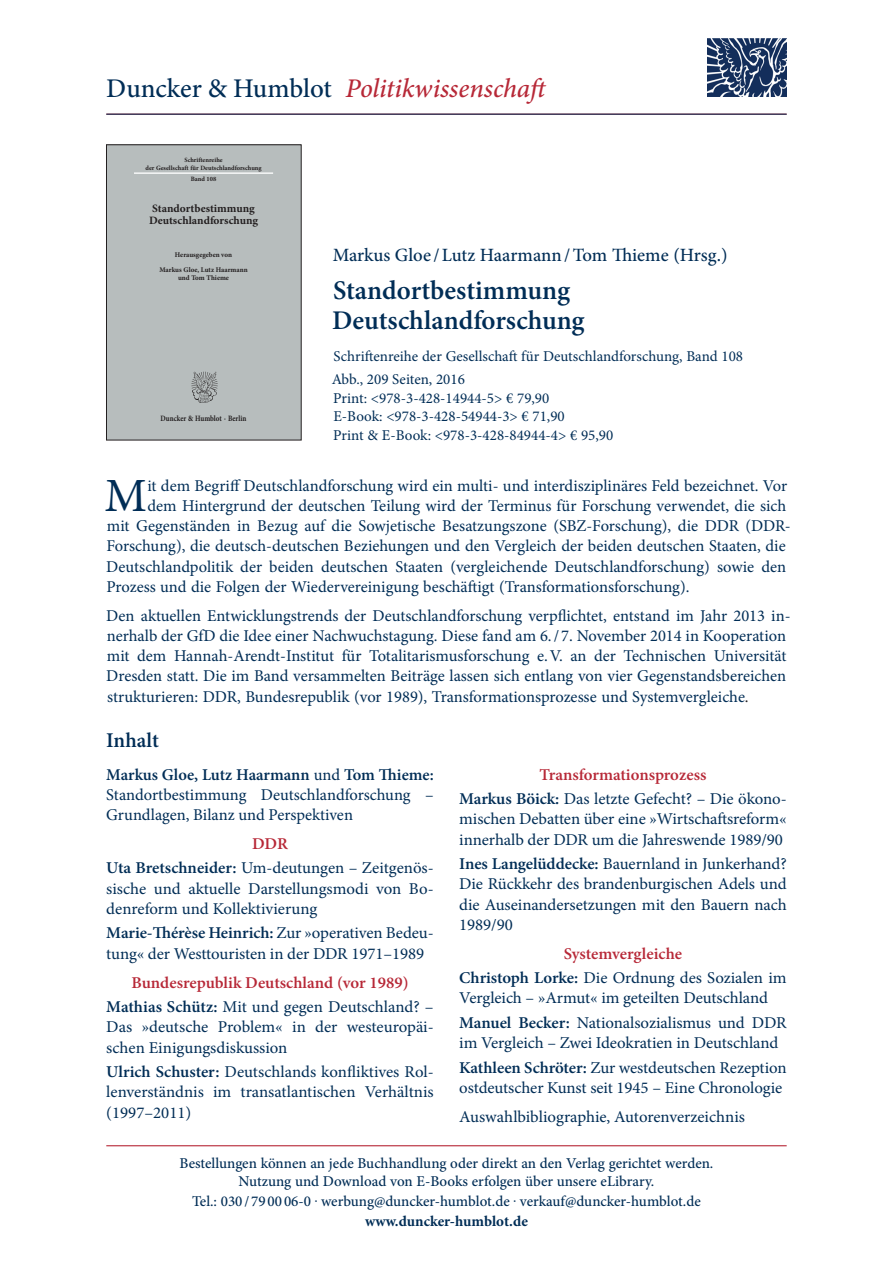
<style>
.page{position:relative;width:893px;height:1263px;background:#fff}
.page>*{position:absolute;margin:0;border:0;box-sizing:border-box;transform-origin:0 0}
.t1{font:47.7px "Minion Pro";color:#002d56}
.t2{font:600 27px/30px "Minion Pro";color:#002d56}
.t3{font:italic 500 27px "Minion Pro";letter-spacing:-.005em;color:#b72837}
.t4{font:600 21px "Minion Pro";color:#002d56}
.t5{font:500 18.75px "Minion Pro";letter-spacing:-.005em;color:#002d56}
.t6{font:16.5px/20.2px "Minion Pro";letter-spacing:-.005em;color:#002d56}
.t7{font:600 16.5px/24.5px "Minion Pro";color:#b72837;text-align:center}
.t8{font:500 15px/18px "Minion Pro";color:#002d56;text-align:center}
.t9{font:15px/18.8px "Minion Pro";color:#002d56}
.t10{font:700 15px "Minion Pro";color:#002d56}
.t11{font:700 11.25px/12.6px "Minion Pro";color:#231f20}
.t12{font:700 8.1px "Minion Pro";letter-spacing:-.005em;color:#231f20;scale:.86 1}
.t13{font:700 7.2px/14.9px "Minion Pro";color:#231f20;text-align:center}
.t14{font:700 6.6px "Minion Pro";color:#231f20}
.t15{font:700 6.45px/7.5px "Minion Pro";color:#231f20;text-align:center}
.s1{font-style:normal;color:#002d56}
.s2{color:#231f20}
.s3{font-weight:600}
.s4{font-weight:600;color:#b72837}
.s5{color:#002d56}
.s6{font-weight:400;color:#002d56}
</style>
<div class="page">
<div style="left:106px;top:145px;width:195px;height:295px;background:#b7bdbd"></div>
<hr style="left:134px;top:172px;width:139px;height:2px;background:#fff">
<img style="left:191px;top:371px;width:27px;height:32px">
<div style="left:106px;top:145px;width:195px;height:295px;border:1px solid #231f20"></div>
<hr style="left:106px;top:1145px;width:681px;height:1px;background:#b72837">
<img style="left:707px;top:38px;width:79px;height:59px">
<hr style="left:106px;top:114px;width:681px;height:1px;background:#002d56">
<h2 class="t3" style="left:106px;top:70px;width:445px"><span class="s1">Duncker &amp; Humblot</span> Politikwissenschaft</h2>
<p class="t15" style="left:145px;top:156px;width:118px">Schriftenreihe<br>der Gesellschaft für Deutschlandforschung</p>
<p class="t14" style="left:191px;top:174px;width:27px">Band 108</p>
<p class="t11" style="left:149px;top:201px;width:111px">Standortbestimmung<br>Deutschlandforschung</p>
<p class="t13" style="left:159px;top:247px;width:90px">Herausgegeben von<br>Markus Gloe, Lutz Haarmann</p>
<p class="t13" style="left:178px;top:270px;width:52px">und Tom Thieme</p>
<p class="t12" style="left:161px;top:412px;width:102px">Duncker &amp; Humblot · Berlin</p>
<p class="t5" style="left:333px;top:242px;width:396px">Markus Gloe /Lutz Haarmann/Tom Thieme (Hrsg.)</p>
<h2 class="t2" style="left:332px;top:276px;width:254px">Standortbestimmung<br>Deutschlandforschung</h2>
<p class="t9" style="left:332px;top:345px;width:413px;line-height:23px">Schriftenreihe der Gesellschaft für Deutschlandforschung, Band 108<br>Abb., 209 Seiten, 2016</p>
<p class="t9" style="left:333px;top:389px;width:282px">Print: &lt;978-3-428-14944-5&gt; € 79,90<br>E-Book: &lt;978-3-428-54944-3&gt; € 71,90<br>Print &amp; E-Book: &lt;978-3-428-84944-4&gt; € 95,90</p>
<h1 class="t1" style="left:104px;top:464px;width:44px">M</h1>
<p class="t6" style="left:147px;top:475px;width:641px">it dem Begriff Deutschlandforschung wird ein multi- und interdisziplinäres Feld bezeichnet. Vor</p>
<p class="t6" style="left:148px;top:495px;width:640px">dem Hintergrund der deutschen Teilung wird der Terminus für Forschung verwendet, die sich</p>
<p class="t6" style="left:107px;top:516px;width:685px">mit Gegenständen in Bezug auf die Sowjetische Besatzungszone (SBZ-Forschung), die DDR (DDR-</p>
<p class="t6" style="left:106px;top:536px;width:681px">Forschung), die deutsch-deutschen Beziehungen und den Vergleich der beiden deutschen Staaten, die</p>
<p class="t6" style="left:106px;top:556px;width:681px">Deutschlandpolitik der beiden deutschen Staaten (vergleichende Deutschlandforschung) sowie den</p>
<p class="t6" style="left:106px;top:576px;width:585px">Prozess und die Folgen der Wiedervereinigung beschäftigt (Transformationsforschung).</p>
<p class="t6" style="left:106px;top:605px;width:686px">Den aktuellen Entwicklungstrends der Deutschlandforschung verpflichtet, entstand im Jahr 2013 in&shy;nerhalb der GfD die Idee einer Nachwuchstagung. Diese fand am 6./ 7. November 2014 in Kooperation mit dem Hannah-Arendt-Institut für Totalitarismusforschung e.V. an der Technischen Universität Dresden statt. Die im Band versammelten Beiträge lassen sich entlang von vier Gegenstandsbereichen strukturieren: DDR, Bundesrepublik (vor 1989), Transformationsprozesse und Systemvergleiche<span class="s2">.</span></p>
<p class="t4" style="left:106px;top:725px;width:54px">Inhalt</p>
<p class="t6" style="left:106px;top:764px;width:329px;text-align:justify"><span class="s3">Markus Gloe, Lutz Haarmann</span> und <span class="s3">Tom Thieme:<br></span>Standortbestimmung Deutschlandforschung – Grundlagen, Bilanz und Perspektiven</p>
<p class="t6" style="left:106px;top:831px;width:329px;line-height:24.5px;text-align:center"><span class="s4">DDR<br></span><span class="s3">Uta Bretschneider:</span> Um-deutungen – Zeitgenös-</p>
<p class="t6" style="left:106px;top:878px;width:329px">sische und aktuelle Darstellungsmodi von Bo&shy;denreform und Kollektivierung</p>
<p class="t6" style="left:106px;top:923px;width:329px"><span class="s3">Marie-Thérèse Heinrich:</span> Zur »operativen Bedeu&shy;tung« der Westtouristen in der DDR 1971–1989</p>
<p class="t7" style="left:106px;top:970px;width:329px">Bundesrepublik Deutschland (vor 1989)<br><span class="s5">Mathias Schütz:</span> <span class="s6">Mit und gegen Deutschland? –</span></p>
<p class="t6" style="left:106px;top:1017px;width:329px">Das »deutsche Problem« in der westeuropäi&shy;schen Einigungsdiskussion</p>
<p class="t6" style="left:106px;top:1062px;width:329px;text-align:justify"><span class="s3">Ulrich Schuster:</span> Deutschlands konfliktives Rol&shy;lenverständnis im transatlantischen Verhältnis (1997–2011)</p>
<p class="t6" style="left:459px;top:762px;width:329px;line-height:24.5px;text-align:center"><span class="s4">Transformationsprozess<br></span><span class="s3">Markus Böick:</span> Das letzte Gefecht? – Die ökono-</p>
<p class="t6" style="left:459px;top:809px;width:329px">mischen Debatten über eine »Wirtschaftsreform« innerhalb der DDR um die Jahreswende 1989/90</p>
<p class="t6" style="left:459px;top:854px;width:329px;text-align:justify"><span class="s3">Ines Langelüddecke:</span> Bauernland in Junkerhand?<br>Die Rückkehr des brandenburgischen Adels und die Auseinandersetzungen mit den Bauern nach 1989/90</p>
<p class="t6" style="left:459px;top:941px;width:329px;line-height:24.5px;text-align:center"><span class="s4">Systemvergleiche<br></span><span class="s3">Christoph Lorke:</span> Die Ordnung des Sozialen im</p>
<p class="t6" style="left:459px;top:986px;width:329px;line-height:24.5px">Vergleich – »Armut« im geteilten Deutschland<br><span class="s3">Manuel Becker:</span> Nationalsozialismus und DDR</p>
<p class="t6" style="left:459px;top:1031px;width:329px;line-height:24.5px">im Vergleich – Zwei Ideokratien in Deutschland<br><span class="s3">Kathleen Schröter:</span> Zur westdeutschen Rezeption</p>
<p class="t6" style="left:459px;top:1073px;width:325px;line-height:28.8px">ostdeutscher Kunst seit 1945 – Eine Chronologie<br>Auswahlbibliographie, Autorenverzeichnis</p>
<p class="t8" style="left:179px;top:1154px;width:535px">Bestellungen können an jede Buchhandlung oder direkt an den Verlag gerichtet werden.<br>Nutzung und Download von E-Books erfolgen über unsere eLibrary.</p>
<p class="t8" style="left:192px;top:1192px;width:510px">Tel.: 030 / 79 00 06-0 . werbung@duncker-humblot.de . verkauf@duncker-humblot.de</p>
<p class="t10" style="left:365px;top:1210px;width:164px">www.duncker-humblot.de</p>
</div>
